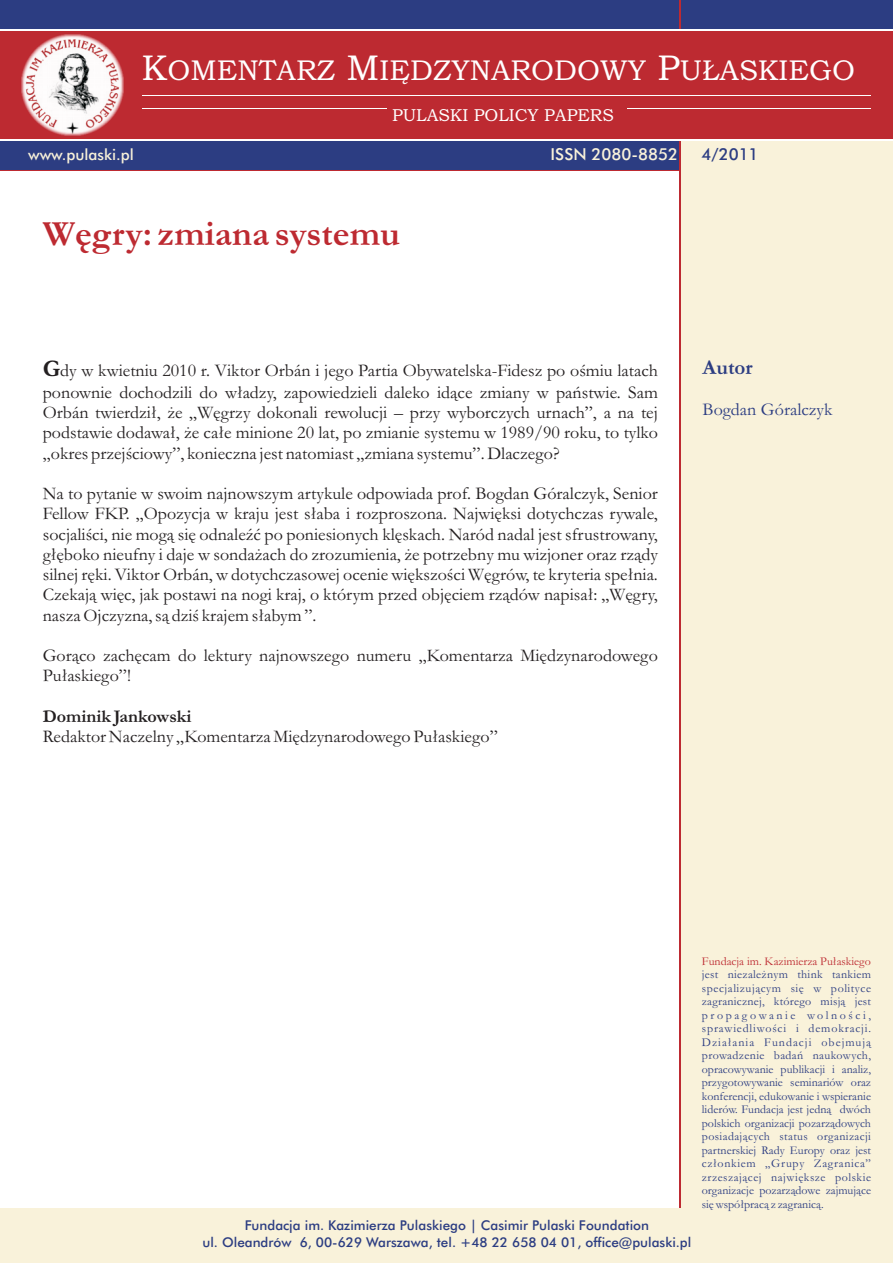
<style>
.page{position:relative;width:893px;height:1263px;background:#fff}
.page>*{position:absolute;margin:0;border:0;box-sizing:border-box;transform-origin:0 0}
.t1{font:700 36px "Garamond";color:#bd2a31}
.t2{font:28.65px "Bookman Old Style";color:#fff}
.t3{font:700 21px "Garamond";color:#2c3d82}
.t4{font:18px/20.2px "Garamond";color:#231f20;text-align:justify}
.t5{font:700 18px "Garamond";color:#231f20}
.t6{font:18px "Garamond";color:#2c3d82}
.t7{font:17.4px "Bookman Old Style";color:#fff}
.t8{font:500 16.5px "Futura BT";color:#f9f2da}
.t9{font:500 16.5px "Futura BT";color:#2c3d82}
.t10{font:500 15.45px "Futura BT";color:#f9f2da}
.t11{font:500 13.5px/16.2px "Futura BT";color:#2c3d82;text-align:center}
.t12{font:12px/13.5px "Garamond";color:#2c3d82;text-align:justify}
.t13{font:12px "Garamond";color:#bd2a31}
.s1{font-size:35.85px}
.s2{font-weight:700;font-size:24px}
</style>
<div class="page">
<div style="left:0;top:0;width:893px;height:170px;background:#bd2a31"></div>
<div style="left:0;top:0;width:893px;height:30px;background:#2c3d82"></div>
<img style="left:22px;top:34px;width:101px;height:102px">
<hr style="left:142px;top:108px;width:245px;height:1px;background:#fff">
<div style="left:0;top:140px;width:886px;height:30px;background:#2c3d82"></div>
<div style="left:679px;top:140px;width:214px;height:1123px;background:#f9f2da"></div>
<hr style="left:679px;top:0;width:1px;height:1263px;background:#bd2a31">
<hr style="left:0;top:139px;width:893px;height:1px;background:#fff">
<hr style="left:142px;top:95px;width:729px;height:1px;background:#fff">
<hr style="left:627px;top:108px;width:244px;height:1px;background:#fff">
<hr style="left:0;top:30px;width:893px;height:1px;background:#fff">
<div style="left:0;top:1208px;width:893px;height:55px;background:#f9f2da"></div>
<h2 class="t2" style="left:142px;top:59px;width:715px"><span class="s1">K</span>OMENTARZ <span class="s1">M</span>IÊDZYNARODOWY <span class="s1">P</span>U£ASKIEGO</h2>
<p class="t10" style="left:28px;top:148px;width:107px">www.pulaski.pl</p>
<p class="t7" style="left:392px;top:108px;width:223px">PULASKI POLICY PAPERS</p>
<p class="t8" style="left:551px;top:148px;width:129px">ISSN 2080-8852</p>
<h1 class="t1" style="left:43px;top:221px;width:359px">Wêgry: zmiana systemu</h1>
<p class="t9" style="left:702px;top:148px;width:58px">4/2011</p>
<p class="t4" style="left:43px;top:362px;width:617px;line-height:20.7px"><span class="s2">G</span>dy w kwietniu 2010 r. Viktor Orbán i jego Partia Obywatelska-Fidesz po oœmiu latach ponownie dochodzili do w³adzy, zapowiedzieli daleko id¹ce zmiany w pañstwie. Sam Orbán twierdzi³, ¿e „Wêgrzy dokonali rewolucji – przy wyborczych urnach”, a na tej podstawie dodawa³, ¿e ca³e minione 20 lat, po zmianie systemu w 1989/90 roku, to tylko „okres przejœciowy”, konieczna jest natomiast „zmiana systemu”. Dlaczego?</p>
<p class="t4" style="left:43px;top:485px;width:617px">Na to pytanie w swoim najnowszym artykule odpowiada prof. Bogdan Góralczyk, Senior Fellow FKP. „Opozycja w kraju jest s³aba i rozproszona. Najwiêksi dotychczas rywale, socjaliœci, nie mog¹ siê odnaleŸæ po poniesionych klêskach. Naród nadal jest sfrustrowany, g³êboko nieufny i daje w sonda¿ach do zrozumienia, ¿e potrzebny mu wizjoner oraz rz¹dy silnej rêki. Viktor Orbán, w dotychczasowej ocenie wiêkszoœci Wêgrów, te kryteria spe³nia.<br>Czekaj¹ wiêc, jak postawi na nogi kraj, o którym przed objêciem rz¹dów napisa³: „Wêgry, nasza Ojczyzna, s¹ dziœ krajem s³abym ”.</p>
<p class="t4" style="left:43px;top:647px;width:617px">Gor¹co zachêcam do lektury najnowszego numeru „Komentarza Miêdzynarodowego<br>Pu³askiego”!</p>
<p class="t5" style="left:43px;top:710px;width:150px">Dominik Jankowski</p>
<p class="t4" style="left:43px;top:728px;width:456px">Redaktor Naczelny „Komentarza Miêdzynarodowego Pu³askiego”</p>
<p class="t3" style="left:703px;top:360px;width:52px">Autor</p>
<p class="t6" style="left:703px;top:403px;width:131px">Bogdan Góralczyk</p>
<p class="t11" style="left:202px;top:1219px;width:490px">Fundacja im. Kazimierza Pulaskiego | Casimir Pulaski Foundation<br>ul. Oleandrów 6, 00-629 Warszawa, tel. +48 22 658 04 01, office@pulaski.pl</p>
<p class="t13" style="left:702px;top:957px;width:171px">Fundacja im. Kazimierza Pu³askiego</p>
<p class="t12" style="left:702px;top:969px;width:171px">jest niezale¿nym think tankiem specjalizuj¹cym siê w polityce zagranicznej, którego misj¹ jest propagowanie wolnoœci, sprawiedliwoœci i demokracji.<br>Dzia³ania Fundacji obejmuj¹ prowadzenie badañ naukowych, opracowywanie publikacji i analiz, przygotowywanie seminariów oraz konferencji, edukowanie i wspieranie liderów. Fundacja jest jedn¹ dwóch polskich organizacji pozarz¹dowych posiadaj¹cych status organizacji partnerskiej Rady Europy oraz jest cz³onkiem „Grupy Zagranica” zrzeszaj¹cej najwiêksze polskie organizacje pozarz¹dowe zajmuj¹ce siê wspó³prac¹ z zagranic¹.</p>
</div>
